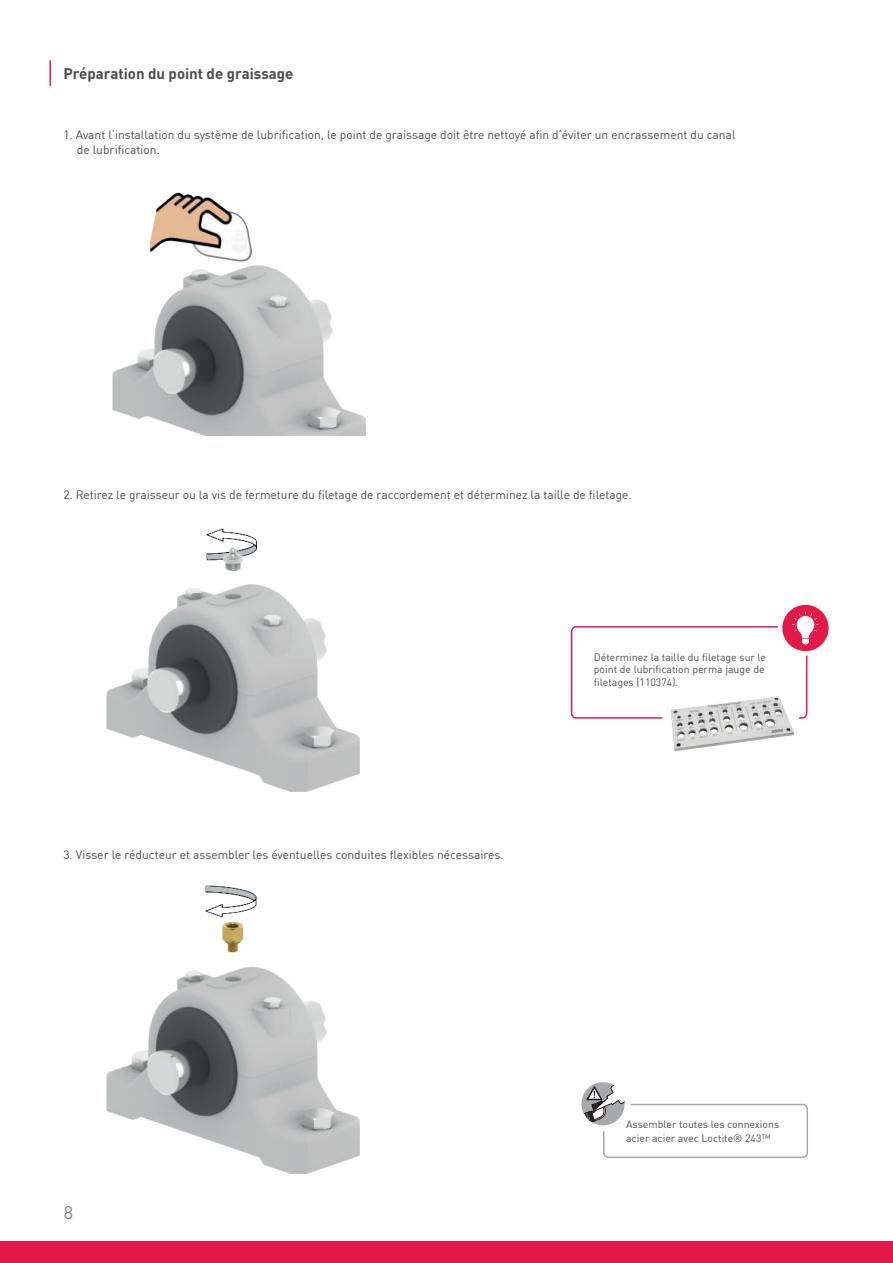
<style>
.page{position:relative;width:893px;height:1263px;background:#fff}
.page>*{position:absolute;margin:0;border:0;box-sizing:border-box;transform-origin:0 0}
.t1{font:18px "DIN Pro";color:#808285}
.t2{font:700 15px "DIN Pro";color:#4b4c4d}
.t3{font:12px/15px "DIN Pro";color:#4b4c4d}
.t4{font:10.5px/12.6px "DIN Pro";color:#4b4c4d}
</style>
<div class="page">
<div style="left:0;top:1242px;width:893px;height:21px;background:#e31a47"></div>
<img style="left:112px;top:245px;width:253px;height:191px">
<img style="left:148px;top:192px;width:103px;height:71px">
<img style="left:206px;top:528px;width:51px;height:20px">
<img style="left:106px;top:548px;width:253px;height:243px">
<img style="left:205px;top:885px;width:51px;height:27px">
<img style="left:106px;top:912px;width:253px;height:262px">
<div style="left:603px;top:1104px;width:205px;height:54px;border:2px solid #a8a9ad;border-radius:4px"></div>
<div style="left:575px;top:1076px;width:56px;height:55px;border:6px solid #fff;border-radius:50%"></div>
<svg style="left:578px;top:1080px;width:50px;height:48px"></svg>
<svg style="left:50px;top:60px;width:1px;height:26px"></svg>
<svg style="left:780px;top:603px;width:51px;height:50px"></svg>
<div style="left:778px;top:600px;width:55px;height:56px;border:4px solid #fff;border-radius:50%"></div>
<svg style="left:570px;top:611px;width:249px;height:108px"></svg>
<img style="left:671px;top:696px;width:123px;height:55px">
<p class="t2" style="left:63px;top:62px;width:232px">Préparation du point de graissage</p>
<p class="t3" style="left:77px;top:126px;width:660px;text-indent:-14px">1. Avant l‘installation du système de lubrification, le point de graissage doit être nettoyé afin d‘éviter un encrassement du canal de lubrification.</p>
<p class="t3" style="left:63px;top:486px;width:570px">2. Retirez le graisseur ou la vis de fermeture du filetage de raccordement et déterminez la taille de filetage.</p>
<p class="t3" style="left:63px;top:846px;width:442px">3. Visser le réducteur et assembler les éventuelles conduites flexibles nécessaires.</p>
<p class="t4" style="left:594px;top:650px;width:174px">Déterminez la taille du filetage sur le point de lubrification perma jauge de filetages (110374).</p>
<h1 class="t1" style="left:64px;top:1204px;width:11px">8</h1>
<p class="t4" style="left:626px;top:1118px;width:155px;line-height:13.5px">Assembler toutes les connexions acier acier avec Loctite® 243™</p>
</div>
